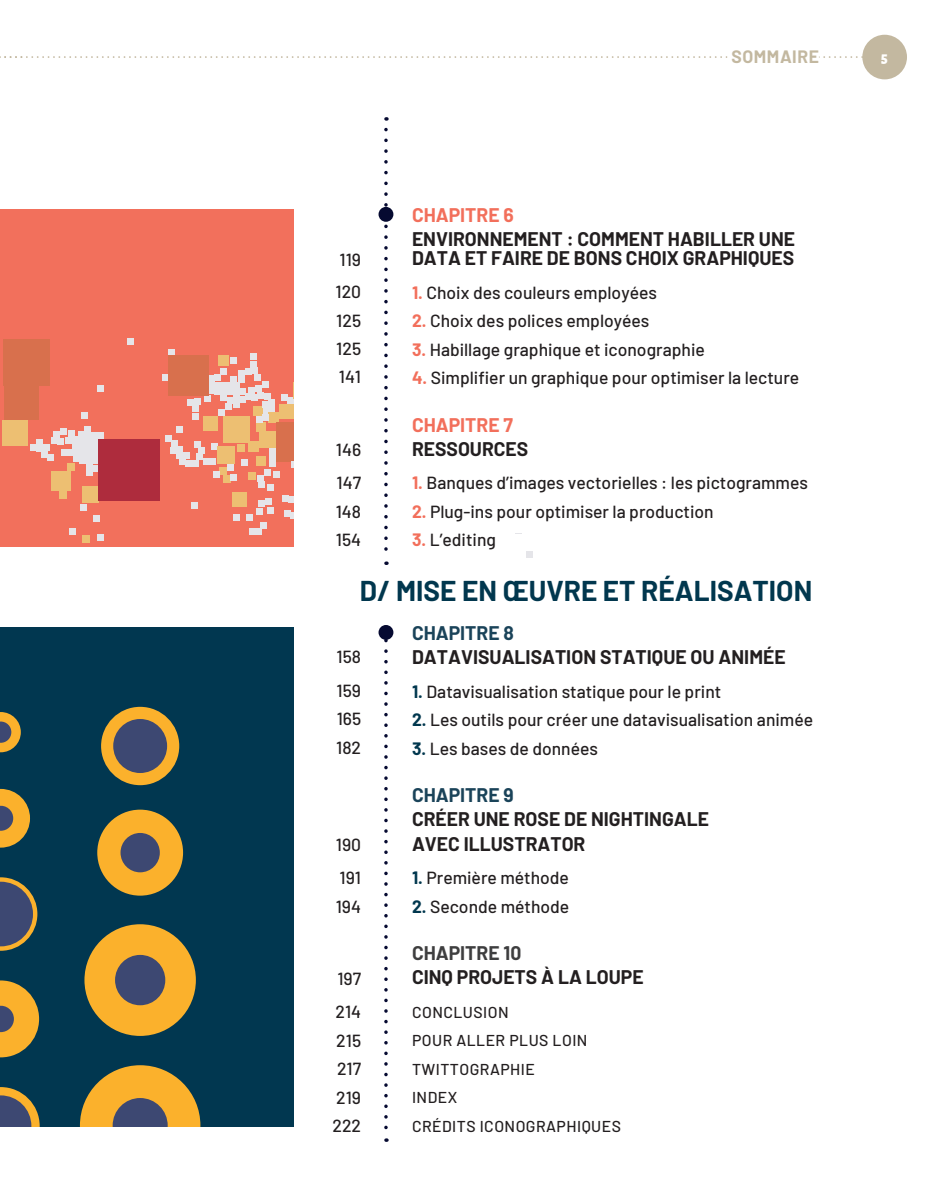
<style>
.page{position:relative;width:943px;height:1191px;background:#fff}
.page>*{position:absolute;margin:0;border:0;box-sizing:border-box;transform-origin:0 0}
.t1{font:700 28px "Barlow";color:#01374e}
.t2{font:700 19.25px/19.2px "Barlow";color:#231f20}
.t3{font:700 19.25px "Barlow";color:#f26f5b}
.t4{font:700 19.25px "Barlow";color:#1a4359}
.t5{font:700 19.25px "Barlow";color:#3e3e3f}
.t6{font:500 17.5px/28.3px "Barlow";color:#231f20}
.t7{font:700 17.5px "Barlow";letter-spacing:.03em;color:#c3b8a0}
.t8{font:500 15.75px/28.5px "Barlow";letter-spacing:.03em;color:#231f20}
.t9{font:900 14px "Vista Slab OT";color:#fff}
.s1{font-weight:700;color:#f26f5b}
.s2{font-weight:700;color:#01374e}
</style>
<div class="page">
<div style="left:0;top:209px;width:294px;height:337px;background:#f2705c"></div>
<div style="left:204px;top:416px;width:14px;height:15px;background:#edbf72"></div>
<div style="left:205px;top:395px;width:6px;height:7px;background:#e5e5e9"></div>
<div style="left:232px;top:492px;width:15px;height:14px;background:#edbf72"></div>
<div style="left:82px;top:535px;width:8px;height:8px;background:#edbf72"></div>
<div style="left:287px;top:397px;width:6px;height:7px;background:#e5e5e9"></div>
<div style="left:191px;top:502px;width:7px;height:7px;background:#e5e5e9"></div>
<div style="left:81px;top:412px;width:6px;height:7px;background:#e5e5e9"></div>
<div style="left:81px;top:504px;width:6px;height:7px;background:#e5e5e9"></div>
<div style="left:82px;top:486px;width:16px;height:17px;background:#edbf72"></div>
<div style="left:84px;top:426px;width:7px;height:6px;background:#e5e5e9"></div>
<svg style="left:227px;top:464px;width:6px;height:6px"></svg>
<div style="left:3px;top:339px;width:46px;height:47px;background:#d8704d"></div>
<svg style="left:241px;top:460px;width:6px;height:6px"></svg>
<div style="left:237px;top:444px;width:7px;height:8px;background:#edbf72"></div>
<svg style="left:70px;top:529px;width:6px;height:6px"></svg>
<div style="left:282px;top:495px;width:6px;height:7px;background:#e5e5e9"></div>
<div style="left:248px;top:472px;width:8px;height:8px;background:#edbf72"></div>
<div style="left:51px;top:471px;width:19px;height:20px;background:#edbf72"></div>
<div style="left:256px;top:422px;width:10px;height:9px;background:#edbf72"></div>
<div style="left:219px;top:467px;width:8px;height:8px;background:#edbf72"></div>
<div style="left:250px;top:353px;width:7px;height:6px;background:#e5e5e9"></div>
<div style="left:223px;top:475px;width:7px;height:8px;background:#edbf72"></div>
<svg style="left:170px;top:440px;width:8px;height:14px"></svg>
<svg style="left:281px;top:394px;width:6px;height:6px"></svg>
<div style="left:127px;top:338px;width:7px;height:7px;background:#e5e5e9"></div>
<div style="left:183px;top:452px;width:7px;height:6px;background:#e5e5e9"></div>
<div style="left:176px;top:452px;width:7px;height:6px;background:#e5e5e9"></div>
<div style="left:168px;top:349px;width:7px;height:6px;background:#e5e5e9"></div>
<div style="left:162px;top:374px;width:7px;height:6px;background:#e5e5e9"></div>
<div style="left:268px;top:412px;width:11px;height:10px;background:#edbf72"></div>
<div style="left:185px;top:461px;width:7px;height:6px;background:#e5e5e9"></div>
<div style="left:224px;top:416px;width:26px;height:26px;background:#edbf72"></div>
<svg style="left:284px;top:510px;width:6px;height:6px"></svg>
<div style="left:265px;top:498px;width:7px;height:6px;background:#e5e5e9"></div>
<div style="left:165px;top:435px;width:7px;height:7px;background:#e5e5e9"></div>
<div style="left:288px;top:497px;width:7px;height:6px;background:#e5e5e9"></div>
<div style="left:2px;top:420px;width:26px;height:26px;background:#edbf72"></div>
<svg style="left:234px;top:514px;width:6px;height:6px"></svg>
<div style="left:526px;top:551px;width:7px;height:6px;background:#e5e5e9"></div>
<div style="left:217px;top:446px;width:18px;height:18px;background:#edbf72"></div>
<div style="left:219px;top:355px;width:10px;height:10px;background:#edbf72"></div>
<div style="left:276px;top:422px;width:39px;height:40px;background:#d8704d"></div>
<svg style="left:94px;top:516px;width:6px;height:6px"></svg>
<div style="left:59px;top:491px;width:8px;height:7px;background:#edbf72"></div>
<div style="left:293px;top:382px;width:17px;height:17px;background:#edbf72"></div>
<div style="left:230px;top:475px;width:7px;height:6px;background:#e5e5e9"></div>
<div style="left:290px;top:512px;width:7px;height:6px;background:#e5e5e9"></div>
<svg style="left:97px;top:385px;width:6px;height:6px"></svg>
<div style="left:176px;top:446px;width:7px;height:6px;background:#e5e5e9"></div>
<div style="left:179px;top:458px;width:6px;height:7px;background:#e5e5e9"></div>
<div style="left:291px;top:462px;width:7px;height:6px;background:#e5e5e9"></div>
<div style="left:249px;top:529px;width:7px;height:6px;background:#e5e5e9"></div>
<div style="left:256px;top:456px;width:10px;height:9px;background:#edbf72"></div>
<svg style="left:187px;top:398px;width:14px;height:21px"></svg>
<div style="left:249px;top:441px;width:10px;height:10px;background:#edbf72"></div>
<div style="left:279px;top:404px;width:15px;height:15px;background:#edbf72"></div>
<svg style="left:193px;top:441px;width:26px;height:36px"></svg>
<svg style="left:258px;top:448px;width:21px;height:42px"></svg>
<div style="left:168px;top:355px;width:41px;height:40px;background:#d8704d"></div>
<div style="left:4px;top:386px;width:35px;height:34px;background:#d8704d"></div>
<svg style="left:98px;top:534px;width:6px;height:6px"></svg>
<svg style="left:31px;top:428px;width:72px;height:47px"></svg>
<div style="left:98px;top:438px;width:62px;height:62px;background:#ae2c3d"></div>
<svg style="left:209px;top:357px;width:66px;height:65px"></svg>
<svg style="left:177px;top:426px;width:6px;height:6px"></svg>
<div style="left:259px;top:431px;width:16px;height:17px;background:#edbf72"></div>
<svg style="left:247px;top:501px;width:26px;height:33px"></svg>
<div style="left:294px;top:181px;width:522px;height:351px;background:#fff"></div>
<div style="left:378px;top:207px;width:15px;height:15px;background:#060a31;border-radius:50%"></div>
<svg style="left:384px;top:129px;width:7px;height:436px"></svg>
<div style="left:378px;top:625px;width:15px;height:15px;background:#060a31;border-radius:50%"></div>
<svg style="left:384px;top:640px;width:4px;height:501px"></svg>
<div style="left:0;top:627px;width:294px;height:499px;background:#013750"></div>
<svg style="left:80px;top:1065px;width:120px;height:61px"></svg>
<div style="left:84px;top:924px;width:112px;height:112px;background:#fbb12c;border-radius:56px"></div>
<div style="left:115px;top:955px;width:50px;height:50px;background:#3d4872;border-radius:25px"></div>
<div style="left:97px;top:809px;width:86px;height:86px;background:#fbb12c;border-radius:43px"></div>
<div style="left:120px;top:833px;width:40px;height:39px;background:#3d4872;border-radius:20px"></div>
<div style="left:101px;top:707px;width:78px;height:78px;background:#fbb12c;border-radius:39px"></div>
<div style="left:113px;top:719px;width:54px;height:54px;background:#3d4872;border-radius:27px"></div>
<svg style="left:0;top:1087px;width:40px;height:39px"></svg>
<svg style="left:0;top:980px;width:39px;height:77px"></svg>
<svg style="left:0;top:877px;width:37px;height:73px"></svg>
<svg style="left:0;top:789px;width:30px;height:58px"></svg>
<svg style="left:0;top:712px;width:21px;height:40px"></svg>
<svg style="left:0;top:56px;width:862px;height:2px"></svg>
<div style="left:862px;top:35px;width:45px;height:44px;background:#c3b8a0;border-radius:50%"></div>
<div style="left:727px;top:52px;width:92px;height:11px;background:#fff"></div>
<p class="t7" style="left:731px;top:44px;width:89px">SOMMAIRE</p>
<p class="t9" style="left:880px;top:50px;width:8px">5</p>
<p class="t3" style="left:412px;top:201px;width:103px">CHAPITRE 6</p>
<p class="t2" style="left:412px;top:228px;width:384px">ENVIRONNEMENT : COMMENT HABILLER UNE<br>DATA ET FAIRE DE BONS CHOIX GRAPHIQUES</p>
<p class="t6" style="left:412px;top:277px;width:246px"><span class="s1">1.</span> Choix des couleurs employées</p>
<p class="t6" style="left:412px;top:305px;width:239px"><span class="s1">2.</span> Choix des polices employées</p>
<p class="t6" style="left:412px;top:334px;width:294px"><span class="s1">3.</span> Habillage graphique et iconographie</p>
<p class="t6" style="left:412px;top:362px;width:389px"><span class="s1">4.</span> Simplifier un graphique pour optimiser la lecture</p>
<p class="t3" style="left:412px;top:411px;width:102px">CHAPITRE 7</p>
<p class="t2" style="left:412px;top:438px;width:118px">RESSOURCES</p>
<p class="t6" style="left:412px;top:467px;width:397px"><span class="s1">1.</span> Banques d’images vectorielles : les pictogrammes</p>
<p class="t6" style="left:412px;top:496px;width:303px"><span class="s1">2.</span> Plug-ins pour optimiser la production</p>
<p class="t6" style="left:412px;top:524px;width:85px"><span class="s1">3.</span> L’editing</p>
<h1 class="t1" style="left:360px;top:570px;width:454px">D/ MISE EN ŒUVRE ET RÉALISATION</h1>
<p class="t6" style="left:335px;top:242px;width:27px;line-height:31.8px">119<br>120</p>
<p class="t6" style="left:336px;top:305px;width:26px;text-align:justify">125<br>125<br>141</p>
<p class="t6" style="left:336px;top:431px;width:27px;line-height:33.6px">146<br>147</p>
<p class="t6" style="left:336px;top:496px;width:27px">148<br>154</p>
<p class="t6" style="left:336px;top:639px;width:26px;line-height:33.6px">158<br>159</p>
<p class="t6" style="left:336px;top:703px;width:26px">165<br>182</p>
<p class="t6" style="left:336px;top:826px;width:27px;line-height:33.6px">190<br>191</p>
<p class="t6" style="left:336px;top:891px;width:27px">194</p>
<p class="t6" style="left:335px;top:960px;width:27px;line-height:33.6px">197<br>214</p>
<p class="t6" style="left:332px;top:1024px;width:30px;text-align:justify">215<br>217<br>219<br>222</p>
<p class="t4" style="left:412px;top:619px;width:103px">CHAPITRE 8</p>
<p class="t2" style="left:412px;top:646px;width:375px">DATAVISUALISATION STATIQUE OU ANIMÉE</p>
<p class="t6" style="left:412px;top:675px;width:311px"><span class="s2">1.</span> Datavisualisation statique pour le print</p>
<p class="t6" style="left:412px;top:704px;width:402px"><span class="s2">2.</span> Les outils pour créer une datavisualisation animée</p>
<p class="t6" style="left:412px;top:732px;width:187px"><span class="s2">3.</span> Les bases de données</p>
<p class="t4" style="left:412px;top:781px;width:103px">CHAPITRE 9</p>
<p class="t2" style="left:412px;top:806px;width:298px;line-height:24.2px">CRÉER UNE ROSE DE NIGHTINGALE<br>AVEC ILLUSTRATOR</p>
<p class="t6" style="left:412px;top:862px;width:158px"><span class="s2">1.</span> Première méthode</p>
<p class="t6" style="left:412px;top:890px;width:159px"><span class="s2">2.</span> Seconde méthode</p>
<p class="t5" style="left:412px;top:939px;width:111px">CHAPITRE 10</p>
<p class="t2" style="left:412px;top:966px;width:233px">CINQ PROJETS À LA LOUPE</p>
<p class="t8" style="left:412px;top:996px;width:210px">CONCLUSION<br>POUR ALLER PLUS LOIN<br>TWITTOGRAPHIE<br>INDEX<br>CRÉDITS ICONOGRAPHIQUES</p>
</div>
